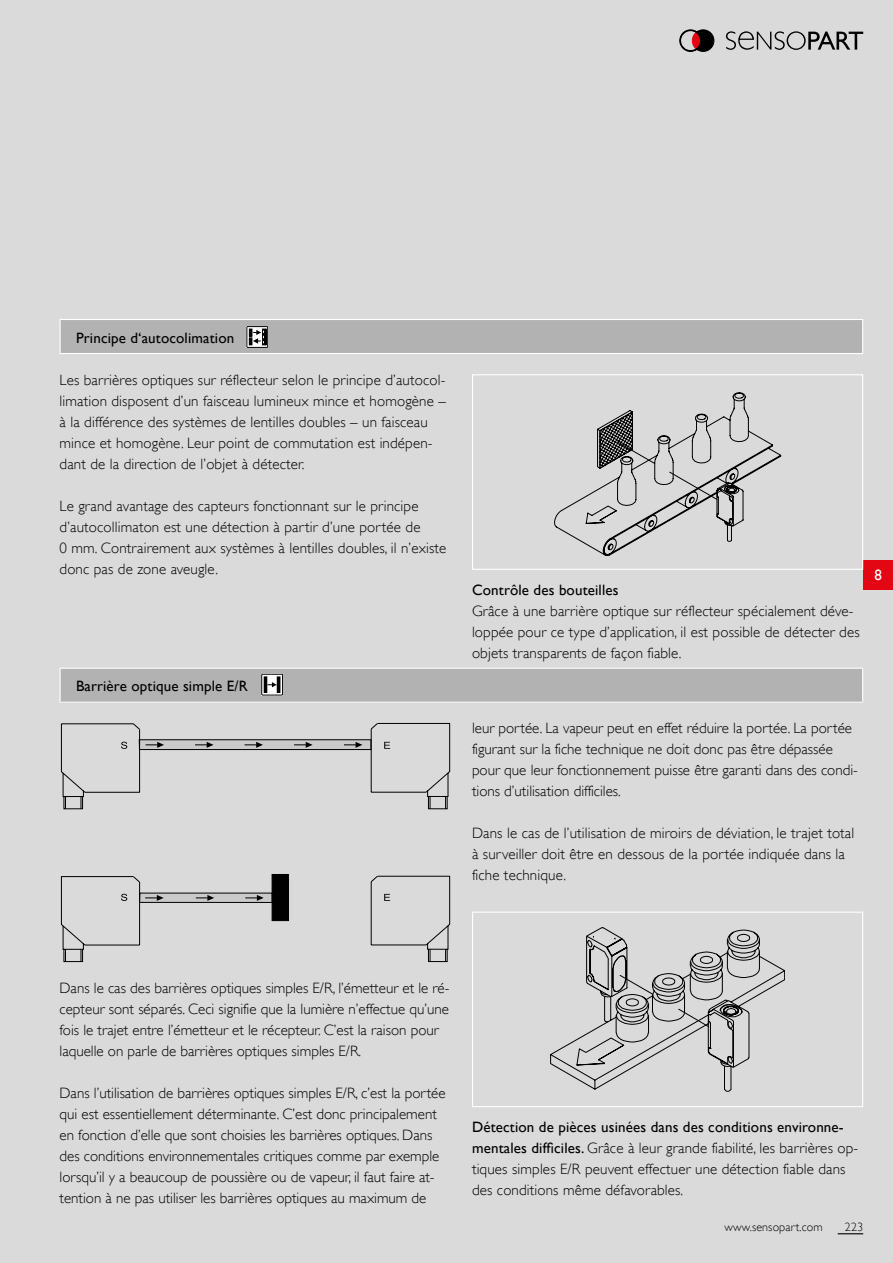
<style>
.page{position:relative;width:893px;height:1263px;background:#dadada}
.page>*{position:absolute;margin:0;border:0;box-sizing:border-box;transform-origin:0 0}
.t1{font:300 15px/21px "Gill Alt One";letter-spacing:.01em;color:#000}
.t2{font:15px "Gill Alt One";letter-spacing:.01em;color:#000}
.t3{font:15px "Gill Alt One";color:#fff}
.t4{font:300 12px "Gill Alt One";letter-spacing:.01em;color:#000}
.s1{font-weight:400}
</style>
<div class="page">
<svg style="left:726px;top:31px;width:137px;height:19px"></svg>
<svg style="left:680px;top:30px;width:34px;height:22px"></svg>
<svg style="left:838px;top:1233px;width:25px;height:1px"></svg>
<div style="left:863px;top:560px;width:30px;height:29px;background:#e30613"></div>
<div style="left:60px;top:319px;width:803px;height:34px;background:#b3b2b2"></div>
<hr style="left:60px;top:353px;width:803px;height:1px;background:#fff">
<hr style="left:60px;top:319px;width:803px;height:1px;background:#fff">
<hr style="left:60px;top:320px;width:1px;height:33px;background:#fff">
<hr style="left:862px;top:320px;width:1px;height:33px;background:#fff">
<svg style="left:249px;top:328px;width:17px;height:18px"></svg>
<div style="left:247px;top:326px;width:21px;height:22px;border:1px solid #000"></div>
<svg style="left:249px;top:329px;width:18px;height:16px"></svg>
<div style="left:60px;top:668px;width:803px;height:34px;background:#b3b2b2"></div>
<hr style="left:60px;top:702px;width:803px;height:1px;background:#fff">
<hr style="left:60px;top:668px;width:803px;height:1px;background:#fff">
<hr style="left:60px;top:669px;width:1px;height:33px;background:#fff">
<hr style="left:862px;top:669px;width:1px;height:33px;background:#fff">
<svg style="left:263px;top:676px;width:18px;height:17px"></svg>
<div style="left:264px;top:677px;width:3px;height:15px;border:1px solid #000"></div>
<div style="left:277px;top:677px;width:3px;height:15px;border:1px solid #000"></div>
<svg style="left:268px;top:682px;width:9px;height:5px"></svg>
<div style="left:261px;top:674px;width:22px;height:21px;border:1px solid #000"></div>
<div style="left:139px;top:740px;width:232px;height:9px;background:#cacaca"></div>
<div style="left:139px;top:739px;width:232px;height:11px;border:1px solid #000"></div>
<div style="left:140px;top:893px;width:132px;height:9px;background:#cacaca"></div>
<div style="left:139px;top:893px;width:133px;height:10px;border:1px solid #000"></div>
<svg style="left:370px;top:723px;width:81px;height:87px"></svg>
<svg style="left:370px;top:875px;width:81px;height:87px"></svg>
<div style="left:272px;top:874px;width:17px;height:47px;background:#000"></div>
<svg style="left:195px;top:742px;width:19px;height:6px"></svg>
<svg style="left:294px;top:742px;width:19px;height:6px"></svg>
<svg style="left:245px;top:742px;width:18px;height:6px"></svg>
<svg style="left:344px;top:742px;width:18px;height:6px"></svg>
<svg style="left:196px;top:895px;width:18px;height:6px"></svg>
<svg style="left:245px;top:895px;width:19px;height:6px"></svg>
<svg style="left:60px;top:876px;width:104px;height:86px"></svg>
<svg style="left:60px;top:723px;width:104px;height:87px"></svg>
<svg style="left:554px;top:392px;width:227px;height:164px"></svg>
<div style="left:472px;top:374px;width:391px;height:196px;border:1px solid #fff"></div>
<svg style="left:550px;top:927px;width:235px;height:164px"></svg>
<div style="left:472px;top:911px;width:391px;height:196px;border:1px solid #fff"></div>
<p class="t2" style="left:76px;top:329px;width:160px">Principe d‘autocolimation</p>
<p class="t1" style="left:60px;top:369px;width:388px">Les barrières optiques sur réflecteur selon le principe d’autocol&shy;limation disposent d’un faisceau lumineux mince et homogène – à la différence des systèmes de lentilles doubles – un faisceau mince et homogène. Leur point de commutation est indépen&shy;dant de la direction de l’objet à détecter.</p>
<p class="t1" style="left:60px;top:495px;width:388px">Le grand avantage des capteurs fonctionnant sur le principe d’autocollimaton est une détection à partir d’une portée de<br>0 mm. Contrairement aux systèmes à lentilles doubles, il n’existe donc pas de zone aveugle.</p>
<p class="t2" style="left:76px;top:677px;width:173px">Barrière optique simple E/R</p>
<p class="t2" style="left:472px;top:581px;width:148px">Contrôle des bouteilles</p>
<p class="t1" style="left:472px;top:600px;width:389px">Grâce à une barrière optique sur réflecteur spécialement déve&shy;loppée pour ce type d’application, il est possible de détecter des objets transparents de façon fiable.</p>
<p class="t3" style="left:874px;top:566px;width:9px">8</p>
<p class="t1" style="left:472px;top:718px;width:387px">leur portée. La vapeur peut en effet réduire la portée. La portée figurant sur la fiche technique ne doit donc pas être dépassée pour que leur fonctionnement puisse être garanti dans des condi&shy;tions d’utilisation difficiles.</p>
<p class="t1" style="left:472px;top:823px;width:384px">Dans le cas de l’utilisation de miroirs de déviation, le trajet total à surveiller doit être en dessous de la portée indiquée dans la fiche technique.</p>
<p class="t1" style="left:60px;top:977px;width:391px">Dans le cas des barrières optiques simples E/R, l’émetteur et le ré&shy;cepteur sont séparés. Ceci signifie que la lumière n’effectue qu’une fois le trajet entre l’émetteur et le récepteur. C’est la raison pour laquelle on parle de barrières optiques simples E/R.</p>
<p class="t1" style="left:60px;top:1082px;width:388px">Dans l’utilisation de barrières optiques simples E/R, c’est la portée qui est essentiellement déterminante. C’est donc principalement en fonction d’elle que sont choisies les barrières optiques. Dans des conditions environnementales critiques comme par exemple lorsqu’il y a beaucoup de poussière ou de vapeur, il faut faire at&shy;tention à ne pas utiliser les barrières optiques au maximum de</p>
<p class="t1" style="left:472px;top:1117px;width:388px"><span class="s1">Détection de pièces usinées dans des conditions environne&shy;mentales difficiles.</span> Grâce à leur grande fiabilité, les barrières op&shy;tiques simples E/R peuvent effectuer une détection fiable dans des conditions même défavorables.</p>
<p class="t4" style="left:725px;top:1220px;width:100px">www.sensopart.com</p>
<p class="t4" style="left:845px;top:1220px;width:20px">223</p>
</div>
